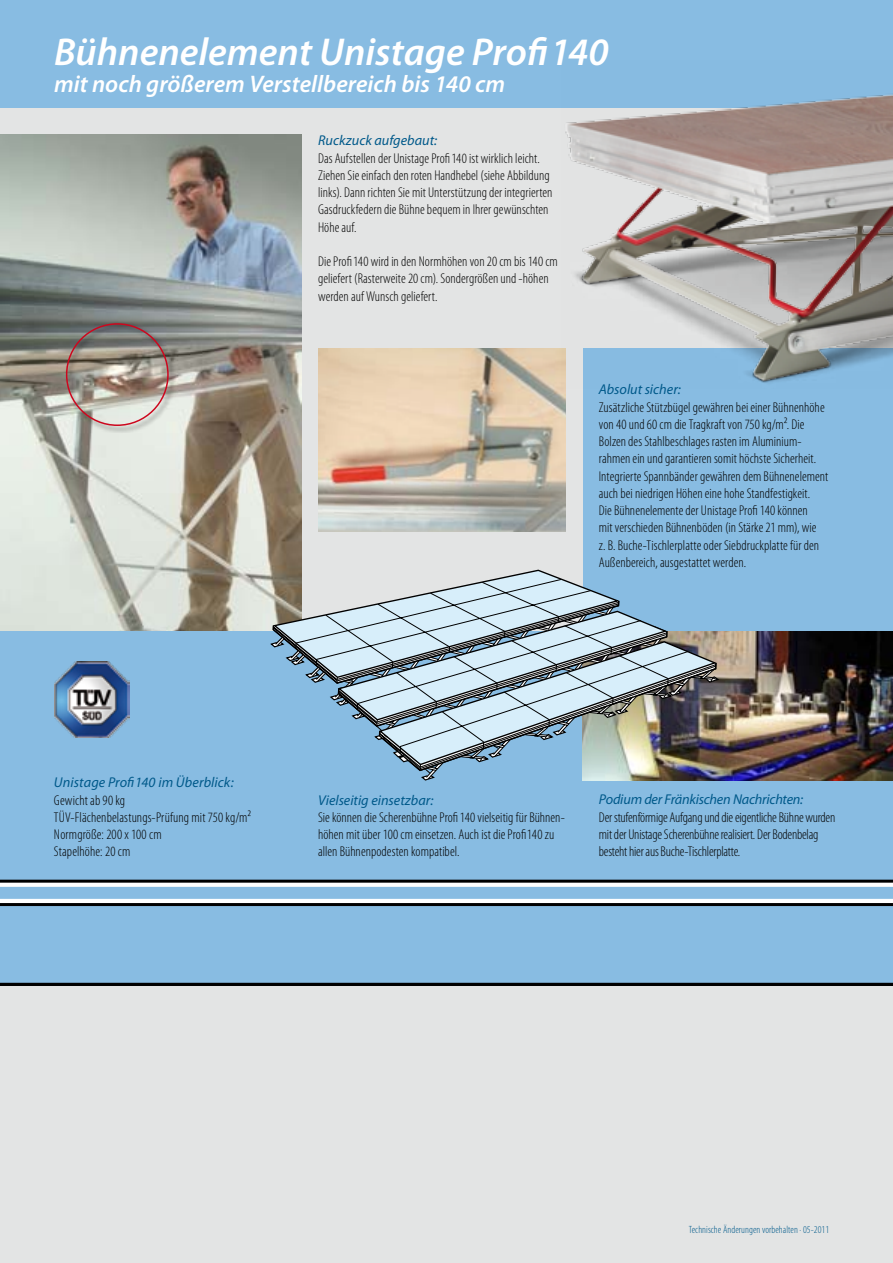
<style>
.page{position:relative;width:893px;height:1263px;background:#fff}
.page>*{position:absolute;margin:0;border:0;box-sizing:border-box;transform-origin:0 0}
.t1{font:italic 600 39px "Myriad Pro";color:#fff}
.t2{font:italic 600 24px "Myriad Pro";color:#fff}
.t3{font:300 condensed 14.25px/17.2px "Myriad Pro";color:#000}
.t4{font:italic 14.25px "Myriad Pro";color:#00598a}
.t5{font:300 condensed 10.5px "Myriad Pro";letter-spacing:.005em;color:#00598a}
</style>
<div class="page">
<div style="left:0;top:957px;width:893px;height:306px;background:#e3e4e4"></div>
<div style="left:0;top:349px;width:893px;height:635px;background:#88bce2"></div>
<div style="left:0;top:0;width:582px;height:631px;background:#e3e4e4"></div>
<svg style="left:0;top:906px;width:893px;height:80px"></svg>
<svg style="left:0;top:880px;width:893px;height:26px;background:#979798"></svg>
<div style="left:0;top:887px;width:893px;height:12px;background:#88bce2"></div>
<div style="left:0;top:0;width:893px;height:108px;background:#88bce2"></div>
<img style="left:721px;top:631px;width:172px;height:149px">
<img style="left:0;top:135px;width:301px;height:496px">
<svg style="left:269px;top:569px;width:452px;height:212px"></svg>
<img style="left:54px;top:662px;width:76px;height:75px">
<img style="left:318px;top:349px;width:247px;height:182px">
<img style="left:562px;top:94px;width:331px;height:294px">
<div style="left:64px;top:321px;width:112px;height:112px;background:#000;opacity:.5"></div>
<div style="left:66px;top:323px;width:103px;height:103px;border:2px solid #cd071e;border-radius:50%"></div>
<h1 class="t1" style="left:54px;top:27px;width:556px">Bühnenelement Unistage Profi140</h1>
<h2 class="t2" style="left:54px;top:69px;width:453px">mit noch größerem Verstellbereich bis 140 cm</h2>
<p class="t4" style="left:318px;top:132px;width:121px">Ruckzuck aufgebaut:</p>
<p class="t3" style="left:318px;top:149px;width:236px">Das Aufstellen der Unistage Profi 140 ist wirklich leicht.<br>Ziehen Sie einfach den roten Handhebel (siehe Abbildung links). Dann richten Sie mit Unterstützung der integrierten Gasdruckfedern die Bühne bequem in Ihrer gewünschten Höhe auf.</p>
<p class="t3" style="left:318px;top:253px;width:241px">Die Profi 140 wird in den Normhöhen von 20 cm bis 140 cm geliefert (Rasterweite 20 cm). Sondergrößen und -höhen werden auf Wunsch geliefert.</p>
<p class="t4" style="left:599px;top:381px;width:84px">Absolut sicher:</p>
<p class="t3" style="left:599px;top:398px;width:231px">Zusätzliche Stützbügel gewähren bei einer Bühnenhöhe von 40 und 60 cm die Tragkraft von 750 kg/m². Die Bolzen des Stahlbeschlages rasten im Aluminium&shy;rahmen ein und garantieren somit höchste Sicherheit.<br>Integrierte Spannbänder gewähren dem Bühnenelement auch bei niedrigen Höhen eine hohe Standfestigkeit.<br>Die Bühnenelemente der Unistage Profi 140 können<br>mit verschieden Bühnenböden (in Stärke 21 mm), wie<br>z. B. Buche-Tischlerplatte oder Siebdruckplatte für den Außenbereich, ausgestattet werden.</p>
<p class="t4" style="left:54px;top:774px;width:181px">Unistage Profi140 im Überblick:</p>
<p class="t3" style="left:54px;top:791px;width:199px">Gewicht ab 90 kg<br>TÜV-Flächenbelastungs-Prüfung mit 750 kg/m²<br>Normgröße: 200 x 100 cm<br>Stapelhöhe: 20 cm</p>
<p class="t4" style="left:318px;top:791px;width:117px">Vielseitig einsetzbar:</p>
<p class="t3" style="left:318px;top:808px;width:248px">Sie können die Scherenbühne Profi 1 40 vielseitig für Bühnen&shy;höhen mit über 100 cm einsetzen. Auch ist die Profi140 zu allen Bühnenpodesten kompatibel.</p>
<p class="t4" style="left:599px;top:791px;width:206px">Podium der Fränkischen Nachrichten:</p>
<p class="t3" style="left:599px;top:808px;width:238px">Der stufenförmige Aufgang und die eigentliche Bühne wurden mit der Unistage Scherenbühne realisiert. Der Bodenbelag besteht hier aus Buche-Tischlerplatte.</p>
<p class="t5" style="left:689px;top:1223px;width:142px">Technische Änderungen vorbehalten · 05-2011</p>
</div>
